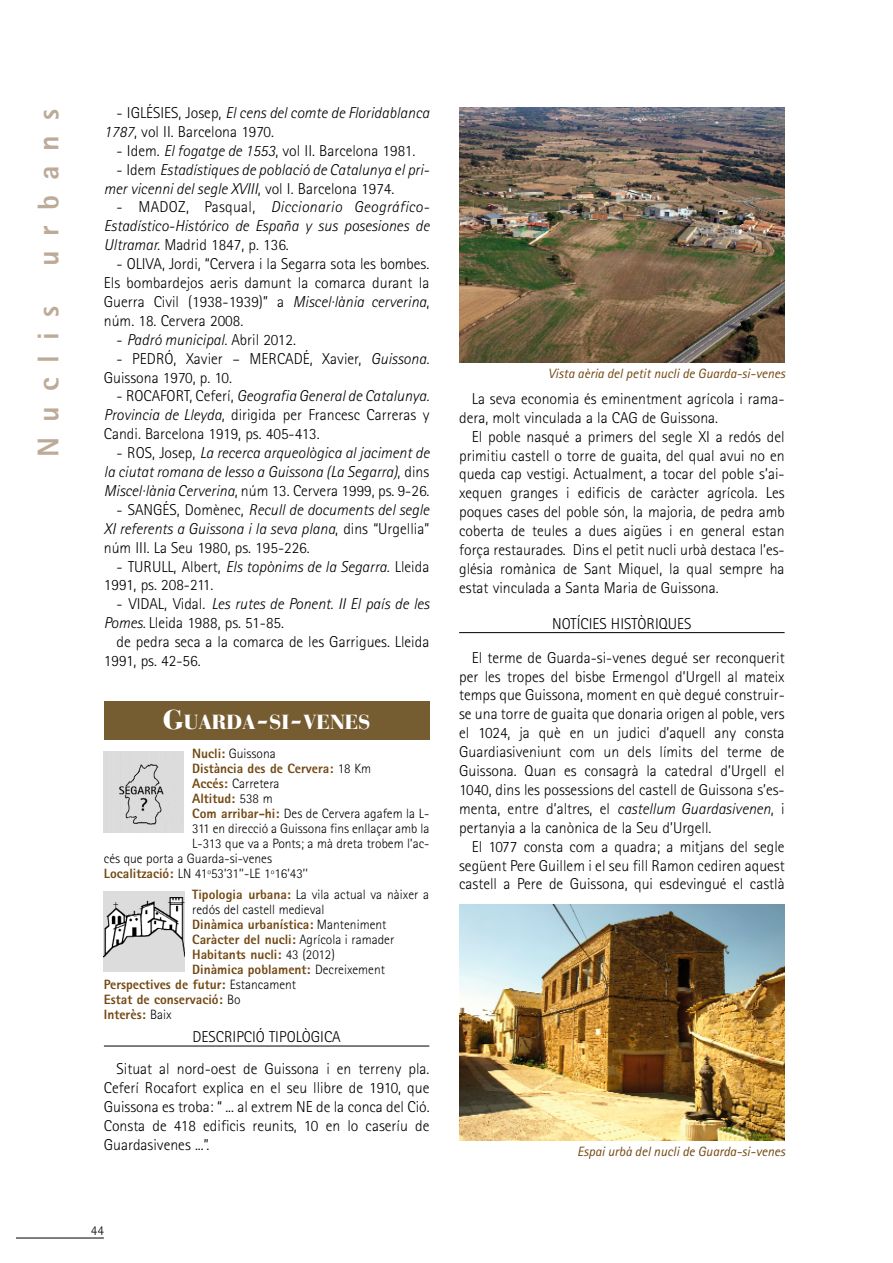
<style>
.page{position:relative;width:893px;height:1263px;background:#fff}
.page>*{position:absolute;margin:0;border:0;box-sizing:border-box;transform-origin:0 0}
.t1{font:800 30px "Rotis Sans Serif";letter-spacing:.5em;color:#bdab99}
.t2{font:900 20.25px "Bauer Bodoni";color:#fff}
.t3{font:300 15.75px/18.9px "Rotis Sans Serif";color:#000}
.t4{font:italic 300 15.75px/18.9px "Rotis Sans Serif";color:#000}
.t5{font:300 13.5px "Rotis Sans Serif";color:#000}
.t6{font:800 13.5px "Rotis Sans Serif";color:#734813}
.t7{font:italic 13.5px "Rotis Sans Serif";color:#734813}
.s1{font-style:italic}
.s2{font-style:normal}
.s3{font-size:27px}
.s4{font-weight:800;color:#734813}
.s5{font-weight:300;color:#000}
</style>
<div class="page">
<svg style="left:17px;top:1238px;width:87px;height:1px"></svg>
<svg style="left:103px;top:1046px;width:327px;height:1px"></svg>
<svg style="left:459px;top:632px;width:326px;height:1px"></svg>
<img style="left:459px;top:904px;width:325px;height:236px">
<img style="left:104px;top:752px;width:80px;height:81px">
<div style="left:104px;top:702px;width:325px;height:38px;background:#765c31"></div>
<svg style="left:104px;top:891px;width:81px;height:81px"></svg>
<img style="left:104px;top:891px;width:80px;height:80px">
<img style="left:459px;top:107px;width:325px;height:255px">
<h1 class="t1" style="left:38px;top:266px;width:159px;rotate:-90deg">urbans</h1>
<h1 class="t1" style="left:38px;top:457px;width:152px;rotate:-90deg">Nuclis</h1>
<p class="t3" style="left:104px;top:105px;width:327px;text-indent:13px">- IGLÉSIES, Josep, <span class="s1">El cens del comte de Floridablanca<br>1787</span>, vol II. Barcelona 1970.</p>
<p class="t3" style="left:117px;top:143px;width:300px">- Idem. <span class="s1">El fogatge de 1553</span>, vol II. Barcelona 1981.</p>
<p class="t4" style="left:104px;top:161px;width:327px;text-indent:13px"><span class="s2">- Idem</span> Estadístiques de població de Catalunya el pri&shy;mer vicenni del segle XVIII<span class="s2">, vol I. Barcelona 1974.</span></p>
<p class="t4" style="left:104px;top:199px;width:327px;text-align:justify;text-indent:13px"><span class="s2">- MADOZ, Pasqual,</span> Diccionario Geográfico-Estadístico-Histórico de España y sus posesiones de Ultramar. <span class="s2">Madrid 1847, p. 136.</span></p>
<p class="t3" style="left:104px;top:256px;width:327px;text-align:justify;text-indent:13px">- OLIVA, Jordi, “Cervera i la Segarra sota les bombes.<br>Els bombardejos aeris damunt la comarca durant la Guerra Civil (1938-1939)” a <span class="s1">Miscel·lània cerverina</span>, núm. 18. Cervera 2008.</p>
<p class="t4" style="left:117px;top:332px;width:181px"><span class="s2">-</span> Padró municipal. <span class="s2">Abril 2012.</span></p>
<p class="t3" style="left:104px;top:350px;width:327px;text-indent:13px">- PEDRÓ, Xavier – MERCADÉ, Xavier, <span class="s1">Guissona.<br></span>Guissona 1970, p. 10.</p>
<p class="t3" style="left:104px;top:388px;width:327px;text-align:justify;text-indent:13px">- ROCAFORT, Ceferí, <span class="s1">Geografia General de Catalunya.<br>Provincia de Lleyda</span>, dirigida per Francesc Carreras y Candi. Barcelona 1919, ps. 405-413.</p>
<p class="t4" style="left:104px;top:445px;width:327px;text-align:justify;text-indent:13px"><span class="s2">- ROS, Josep,</span> La recerca arqueològica al jaciment de la ciutat romana de Iesso a Guissona (La Segarra)<span class="s2">, dins </span>Miscel·lània Cerverina<span class="s2">, núm 13. Cervera 1999, ps. 9-26.</span></p>
<p class="t3" style="left:104px;top:502px;width:327px;text-align:justify;text-indent:13px">- SANGÉS, Domènec, <span class="s1">Recull de documents del segle XI referents a Guissona i la seva plana</span>, dins “Urgellia” núm III. La Seu 1980, ps. 195-226.</p>
<p class="t3" style="left:104px;top:558px;width:327px;text-indent:13px">- TURULL, Albert, <span class="s1">Els topònims de la Segarra.</span> Lleida<br>1991, ps. 208-211.</p>
<p class="t4" style="left:104px;top:596px;width:327px;text-indent:13px"><span class="s2">- VIDAL, Vidal.</span> Les rutes de Ponent. II El país de les<br>Pomes. <span class="s2">Lleida 1988, ps. 51-85.</span></p>
<p class="t3" style="left:104px;top:634px;width:327px;text-indent:13px">de pedra seca a la comarca de les Garrigues. Lleida<br>1991, ps. 42-56.</p>
<p class="t2" style="left:163px;top:714px;width:209px"><span class="s3">G</span>UARDA<span class="s3">-</span>SI<span class="s3">-</span>VENES</p>
<p class="t5" style="left:192px;top:749px;width:85px"><span class="s4">Nucli:</span> Guissona</p>
<p class="t6" style="left:192px;top:764px;width:180px">Distància des de Cervera: <span class="s5">18 Km</span></p>
<p class="t5" style="left:192px;top:779px;width:89px"><span class="s4">Accés:</span> Carretera</p>
<p class="t6" style="left:192px;top:794px;width:82px">Altitud: <span class="s5">538 m</span></p>
<p class="t5" style="left:192px;top:809px;width:239px"><span class="s4">Com arribar-hi:</span> Des de Cervera agafem la L-</p>
<p class="t5" style="left:192px;top:824px;width:239px">311 en direcció a Guissona fins enllaçar amb la</p>
<p class="t5" style="left:192px;top:839px;width:238px">L-313 que va a Ponts; a mà dreta trobem l’ac-</p>
<p class="t5" style="left:104px;top:854px;width:170px">cés que porta a Guarda-si-venes</p>
<p class="t5" style="left:104px;top:869px;width:205px"><span class="s4">Localització:</span> LN 41º53’31’’-LE 1º16’43’’</p>
<p class="t5" style="left:192px;top:890px;width:238px"><span class="s4">Tipologia urbana:</span> La vila actual va nàixer a</p>
<p class="t5" style="left:192px;top:905px;width:134px">redós del castell medieval</p>
<p class="t6" style="left:192px;top:920px;width:196px">Dinàmica urbanística: <span class="s5">Manteniment</span></p>
<p class="t6" style="left:192px;top:935px;width:203px">Caràcter del nucli: <span class="s5">Agrícola i ramader</span></p>
<p class="t6" style="left:192px;top:950px;width:144px">Habitants nucli: <span class="s5">43 (2012)</span></p>
<p class="t6" style="left:192px;top:965px;width:194px">Dinàmica poblament: <span class="s5">Decreixement</span></p>
<p class="t6" style="left:104px;top:980px;width:194px">Perspectives de futur: <span class="s5">Estancament</span></p>
<p class="t6" style="left:104px;top:995px;width:138px">Estat de conservació: <span class="s5">Bo</span></p>
<p class="t6" style="left:104px;top:1010px;width:69px">Interès: <span class="s5">Baix</span></p>
<p class="t3" style="left:117px;top:1023px;width:314px;line-height:31.5px;text-indent:76px">DESCRIPCIÓ TIPOLÒGICA<br>Situat al nord-oest de Guissona i en terreny pla.</p>
<p class="t3" style="left:104px;top:1080px;width:327px;text-align:justify">Ceferí Rocafort explica en el seu llibre de 1910, que Guissona es troba: “ ... al extrem NE de la conca del Ció.<br>Consta de 418 edificis reunits, 10 en lo caseríu de Guardasivenes ...”.</p>
<p class="t5" style="left:91px;top:1226px;width:14px">44</p>
<p class="t7" style="left:548px;top:369px;width:238px">Vista aèria del petit nucli de Guarda-si-venes</p>
<p class="t3" style="left:459px;top:391px;width:327px;text-indent:13px">La seva economia és eminentment agrícola i rama&shy;dera, molt vinculada a la CAG de Guissona.</p>
<p class="t3" style="left:459px;top:428px;width:327px;text-align:justify;text-indent:13px">El poble nasqué a primers del segle XI a redós del primitiu castell o torre de guaita, del qual avui no en queda cap vestigi. Actualment, a tocar del poble s’ai&shy;xequen granges i edificis de caràcter agrícola. Les poques cases del poble són, la majoria, de pedra amb coberta de teules a dues aigües i en general estan força restaurades. Dins el petit nucli urbà destaca l’es&shy;glésia romànica de Sant Miquel, la qual sempre ha estat vinculada a Santa Maria de Guissona.</p>
<p class="t3" style="left:472px;top:608px;width:314px;line-height:33.6px;text-indent:80px">NOTÍCIES HISTÒRIQUES<br>El terme de Guarda-si-venes degué ser reconquerit</p>
<p class="t3" style="left:459px;top:668px;width:327px;text-align:justify">per les tropes del bisbe Ermengol d’Urgell al mateix temps que Guissona, moment en què degué construir&shy;se una torre de guaita que donaria origen al poble, vers el 1024, ja què en un judici d’aquell any consta Guardiasiveniunt com un dels límits del terme de Guissona. Quan es consagrà la catedral d’Urgell el 1040, dins les possessions del castell de Guissona s’es&shy;menta, entre d’altres, el <span class="s1">castellum Guardasivenen</span>, i pertanyia a la canònica de la Seu d’Urgell.</p>
<p class="t3" style="left:459px;top:838px;width:327px;text-align:justify;text-indent:13px">El 1077 consta com a quadra; a mitjans del segle següent Pere Guillem i el seu fill Ramon cediren aquest castell a Pere de Guissona, qui esdevingué el castlà</p>
<p class="t7" style="left:577px;top:1147px;width:209px">Espai urbà del nucli de Guarda-si-venes</p>
</div>
